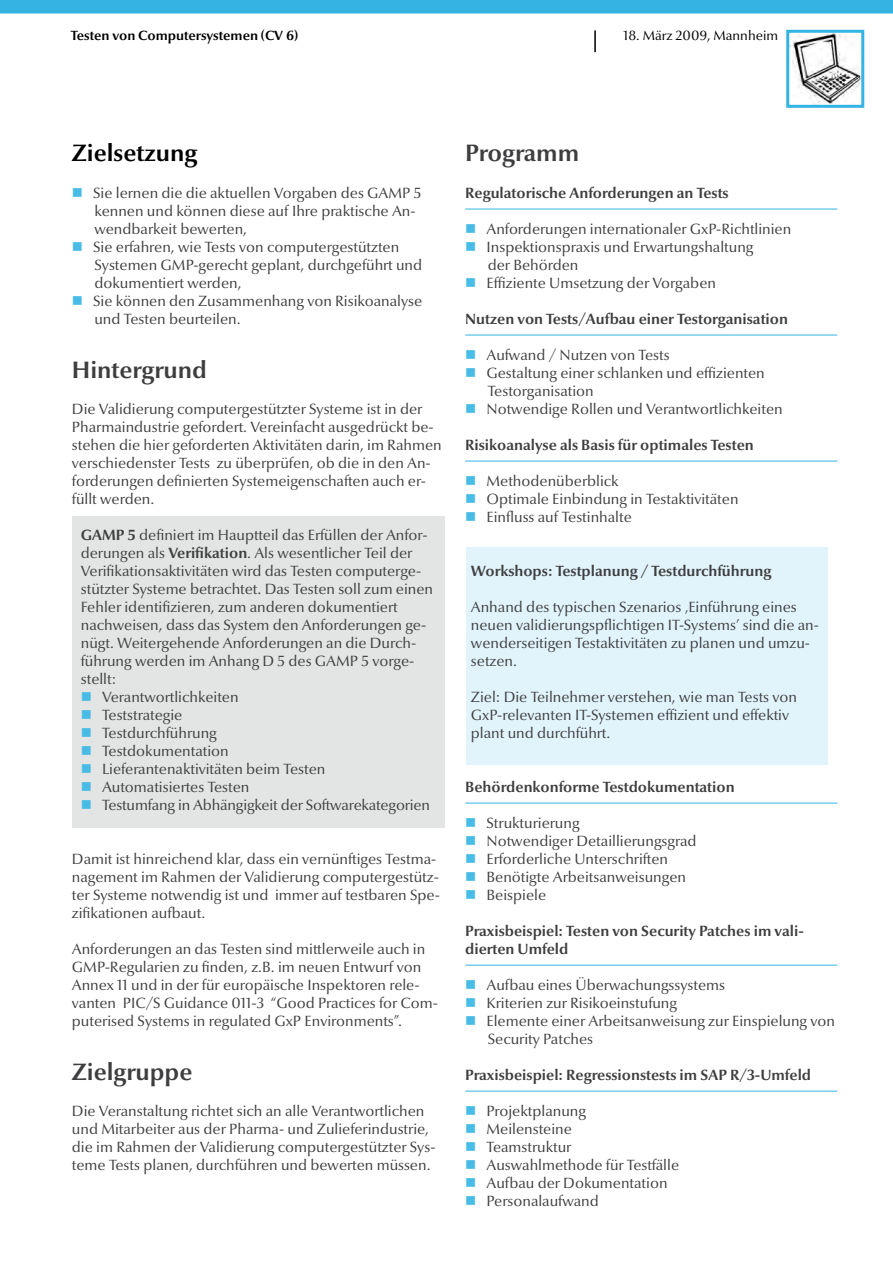
<style>
.page{position:relative;width:893px;height:1263px;background:#fff}
.page>*{position:absolute;margin:0;border:0;box-sizing:border-box;transform-origin:0 0}
.t1{font:700 24px "Optima Nova LT";color:#3e3e40}
.t2{font:700 24px "Optima Nova LT";color:#000}
.t3{font:15px/18px "Optima Nova LT";color:#3e3e40}
.t4{font:700 15px/18px "Optima Nova LT";color:#3e3e40}
.t5{font:15px/18px "Wingdings";color:#48bce6;text-align:justify}
.t6{font:700 13.5px "Optima Nova LT";color:#000}
.t7{font:13.5px "Optima Nova LT";color:#000}
.s1{font-weight:700}
</style>
<div class="page">
<svg style="left:0;top:0;width:893px;height:14px;background:#3bb6e3"></svg>
<hr style="left:465px;top:209px;width:372px;height:1px;background:#34b4e3">
<hr style="left:465px;top:335px;width:372px;height:1px;background:#34b4e3">
<hr style="left:465px;top:461px;width:372px;height:1px;background:#34b4e3">
<hr style="left:465px;top:803px;width:372px;height:1px;background:#34b4e3">
<hr style="left:465px;top:965px;width:372px;height:1px;background:#34b4e3">
<hr style="left:465px;top:1091px;width:372px;height:1px;background:#34b4e3">
<hr style="left:594px;top:30px;width:2px;height:22px;background:#000">
<div style="left:72px;top:517px;width:372px;height:311px;background:#e3e4e4"></div>
<div style="left:467px;top:547px;width:361px;height:218px;background:#e1f4fb"></div>
<img style="left:790px;top:34px;width:70px;height:70px">
<div style="left:786px;top:30px;width:78px;height:78px;border:3px solid #34b4e3"></div>
<p class="t6" style="left:71px;top:28px;width:229px">Testen von Computersystemen (CV 6)</p>
<p class="t7" style="left:624px;top:28px;width:156px">18. März 2009, Mannheim</p>
<h1 class="t2" style="left:72px;top:139px;width:127px">Zielsetzung</h1>
<p class="t3" style="left:93px;top:184px;width:331px">Sie lernen die die aktuellen Vorgaben des GAMP 5 kennen und können diese auf Ihre praktische An&shy;wendbarkeit bewerten,<br>Sie erfahren, wie Tests von computergestützten Systemen GMP-gerecht geplant, durchgeführt und dokumentiert werden,<br>Sie können den Zusammenhang von Risikoanalyse und Testen beurteilen.</p>
<h1 class="t1" style="left:72px;top:356px;width:136px">Hintergrund</h1>
<p class="t3" style="left:72px;top:400px;width:371px">Die Validierung computergestützter Systeme ist in der Pharmaindustrie gefordert. Vereinfacht ausgedrückt be&shy;stehen die hier geforderten Aktivitäten darin, im Rahmen verschiedenster Tests zu überprüfen, ob die in den An&shy;forderungen definierten Systemeigenschaften auch er&shy;füllt werden.</p>
<p class="t5" style="left:72px;top:184px;width:13px">■</p>
<p class="t5" style="left:72px;top:238px;width:13px">■</p>
<p class="t5" style="left:72px;top:292px;width:13px">■</p>
<p class="t3" style="left:81px;top:526px;width:348px"><span class="s1">GAMP 5</span> definiert im Hauptteil das Erfüllen der Anfor-</p>
<p class="t3" style="left:81px;top:544px;width:333px">derungen als <span class="s1">Verifikation</span>. Als wesentlicher Teil der</p>
<p class="t3" style="left:81px;top:562px;width:342px">Verifikationsaktivitäten wird das Testen computerge-</p>
<p class="t3" style="left:81px;top:580px;width:354px">stützter Systeme betrachtet. Das Testen soll zum einen</p>
<p class="t3" style="left:81px;top:598px;width:318px">Fehler identifizieren, zum anderen dokumentiert</p>
<p class="t3" style="left:81px;top:616px;width:347px">nachweisen, dass das System den Anforderungen ge-</p>
<p class="t3" style="left:81px;top:634px;width:337px">nügt. Weitergehende Anforderungen an die Durch-</p>
<p class="t3" style="left:81px;top:652px;width:335px">führung werden im Anhang D 5 des GAMP 5 vorge-</p>
<p class="t3" style="left:81px;top:670px;width:37px">stellt:</p>
<p class="t3" style="left:102px;top:688px;width:138px">Verantwortlichkeiten</p>
<p class="t3" style="left:102px;top:706px;width:82px">Teststrategie</p>
<p class="t3" style="left:102px;top:724px;width:116px">Testdurchführung</p>
<p class="t3" style="left:102px;top:742px;width:128px">Testdokumentation</p>
<p class="t3" style="left:102px;top:760px;width:225px">Lieferantenaktivitäten beim Testen</p>
<p class="t3" style="left:102px;top:778px;width:149px">Automatisiertes Testen</p>
<p class="t3" style="left:102px;top:796px;width:329px">Testumfang in Abhängigkeit der Softwarekategorien</p>
<p class="t5" style="left:81px;top:688px;width:13px">■ ■ ■ ■ ■ ■ ■</p>
<p class="t3" style="left:72px;top:850px;width:369px">Damit ist hinreichend klar, dass ein vernünftiges Testma&shy;nagement im Rahmen der Validierung computergestütz&shy;ter Systeme notwendig ist und immer auf testbaren Spe&shy;zifikationen aufbaut.</p>
<p class="t3" style="left:72px;top:940px;width:367px">Anforderungen an das Testen sind mittlerweile auch in GMP-Regularien zu finden, z.B. im neuen Entwurf von Annex 11 und in der für europäische Inspektoren rele&shy;vanten PIC/S Guidance 011-3 “Good Practices for Com&shy;puterised Systems in regulated GxP Environments”.</p>
<h1 class="t1" style="left:72px;top:1058px;width:122px">Zielgruppe</h1>
<p class="t3" style="left:72px;top:1102px;width:365px">Die Veranstaltung richtet sich an alle Verantwortlichen und Mitarbeiter aus der Pharma- und Zulieferindustrie, die im Rahmen der Validierung computergestützter Sys&shy;teme Tests planen, durchführen und bewerten müssen.</p>
<h1 class="t1" style="left:465px;top:139px;width:115px">Programm</h1>
<p class="t4" style="left:465px;top:184px;width:265px">Regulatorische Anforderungen an Tests</p>
<p class="t3" style="left:486px;top:220px;width:306px">Anforderungen internationaler GxP-Richtlinien Inspektionspraxis und Erwartungshaltung<br>der Behörden<br>Effiziente Umsetzung der Vorgaben</p>
<p class="t4" style="left:465px;top:310px;width:324px">Nutzen von Tests/Aufbau einer Testorganisation</p>
<p class="t3" style="left:486px;top:346px;width:298px">Aufwand / Nutzen von Tests<br>Gestaltung einer schlanken und effizienten Testorganisation<br>Notwendige Rollen und Verantwortlichkeiten</p>
<p class="t4" style="left:465px;top:436px;width:290px">Risikoanalyse als Basis für optimales Testen</p>
<p class="t3" style="left:486px;top:472px;width:254px">Methodenüberblick<br>Optimale Einbindung in Testaktivitäten<br>Einfluss auf Testinhalte</p>
<p class="t5" style="left:465px;top:274px;width:13px">■</p>
<p class="t5" style="left:465px;top:400px;width:13px">■</p>
<p class="t5" style="left:465px;top:472px;width:13px">■ ■ ■</p>
<p class="t4" style="left:471px;top:562px;width:302px">Workshops: Testplanung / Testdurchführung</p>
<p class="t3" style="left:471px;top:598px;width:350px">Anhand des typischen Szenarios ‚Einführung eines neuen validierungspflichtigen IT-Systems’ sind die an&shy;wenderseitigen Testaktivitäten zu planen und umzu&shy;setzen.</p>
<p class="t3" style="left:471px;top:688px;width:328px">Ziel: Die Teilnehmer verstehen, wie man Tests von<br>GxP-relevanten IT-Systemen effizient und effektiv plant und durchführt.</p>
<p class="t4" style="left:465px;top:778px;width:271px">Behördenkonforme Testdokumentation</p>
<p class="t3" style="left:486px;top:814px;width:212px">Strukturierung<br>Notwendiger Detaillierungsgrad<br>Erforderliche Unterschriften<br>Benötigte Arbeitsanweisungen<br>Beispiele</p>
<p class="t4" style="left:465px;top:922px;width:340px">Praxisbeispiel: Testen von Security Patches im vali&shy;dierten Umfeld</p>
<p class="t3" style="left:486px;top:976px;width:350px">Aufbau eines Überwachungssystems<br>Kriterien zur Risikoeinstufung<br>Elemente einer Arbeitsanweisung zur Einspielung von Security Patches</p>
<p class="t4" style="left:465px;top:1066px;width:347px">Praxisbeispiel: Regressionstests im SAP R/3-Umfeld</p>
<p class="t3" style="left:486px;top:1102px;width:194px">Projektplanung<br>Meilensteine<br>Teamstruktur<br>Auswahlmethode für Testfälle<br>Aufbau der Dokumentation<br>Personalaufwand</p>
<p class="t5" style="left:465px;top:814px;width:13px">■ ■ ■ ■ ■</p>
<p class="t5" style="left:465px;top:976px;width:13px">■ ■ ■</p>
<p class="t5" style="left:465px;top:1102px;width:13px">■ ■ ■ ■ ■ ■</p>
</div>
